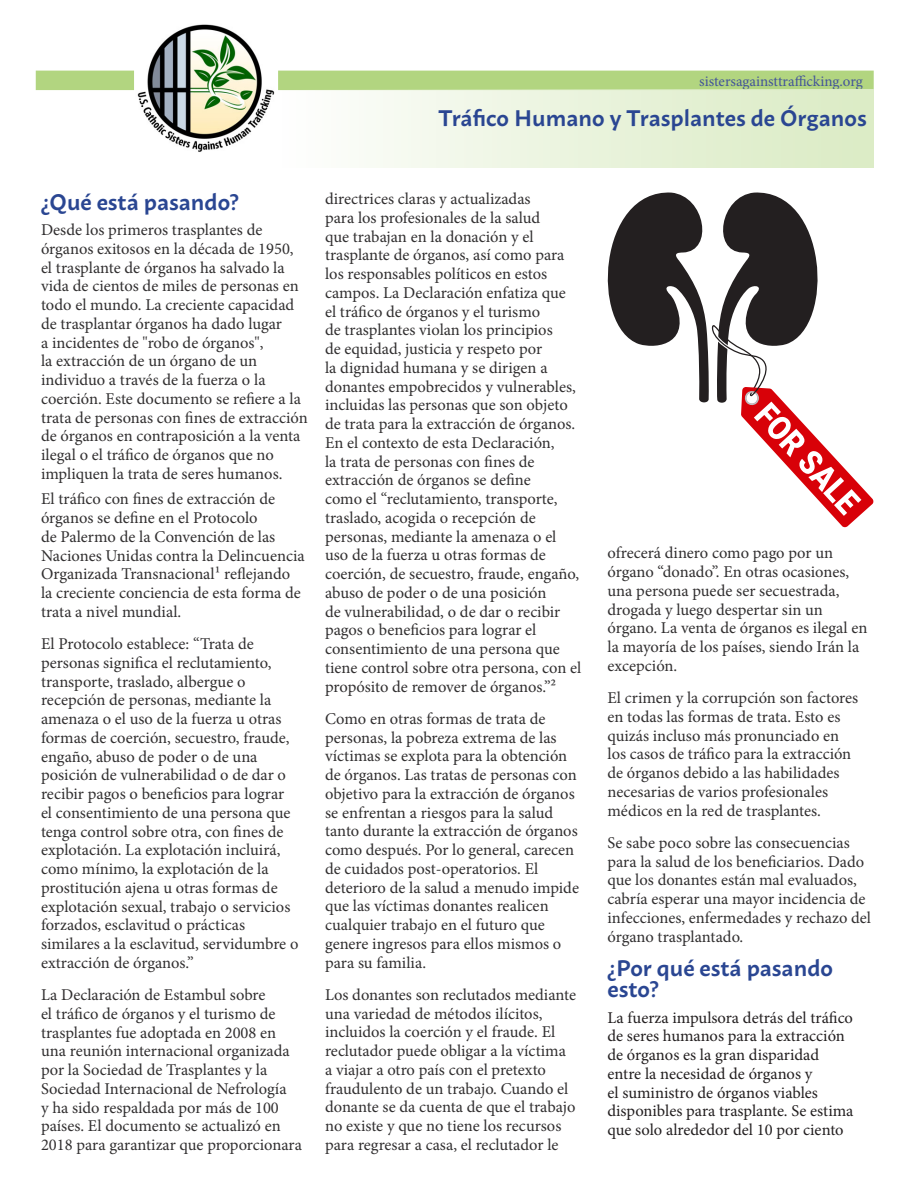
<style>
.page{position:relative;width:918px;height:1188px;background:#fff}
.page>*{position:absolute;margin:0;border:0;box-sizing:border-box;transform-origin:0 0}
.t1{font:600 22.5px/21px "Macho";color:#2a4692}
.t2{font:16.5px/18.8px "Minion Pro";color:#312f30}
.t3{font:16.5px/18.8px "Minion Pro";color:#231f20}
.t4{font:15px "Minion Pro";letter-spacing:-.005em;color:#43549a}
</style>
<div class="page">
<div style="left:36px;top:71px;width:98px;height:19px;background:#b2d580"></div>
<div style="left:278px;top:71px;width:596px;height:19px;background:#b2d580"></div>
<img style="left:137px;top:24px;width:138px;height:128px">
<div style="left:280px;top:89px;width:594px;height:79px;background:linear-gradient(to right,#fdfefc,#d9eac2)"></div>
<svg style="left:608px;top:192px;width:266px;height:335px"></svg>
<p class="t4" style="left:699px;top:71px;width:165px">sistersagainsttrafficking.org</p>
<p class="t1" style="left:438px;top:106px;width:430px">Tráfico Humano y Trasplantes de Órganos</p>
<p class="t1" style="left:41px;top:189px;width:199px">¿Qué está pasando?</p>
<p class="t2" style="left:41px;top:221px;width:268px">Desde los primeros trasplantes de órganos exitosos en la década de 1950, el trasplante de órganos ha salvado la vida de cientos de miles de personas en todo el mundo. La creciente capacidad de trasplantar órganos ha dado lugar<br>a incidentes de "robo de órganos",<br>la extracción de un órgano de un individuo a través de la fuerza o la coerción. Este documento se refiere a la trata de personas con fines de extracción de órganos en contraposición a la venta ilegal o el tráfico de órganos que no impliquen la trata de seres humanos.</p>
<p class="t2" style="left:41px;top:490px;width:265px">El tráfico con fines de extracción de órganos se define en el Protocolo<br>de Palermo de la Convención de las Naciones Unidas contra la Delincuencia Organizada Transnacional1 reflejando la creciente conciencia de esta forma de trata a nivel mundial.</p>
<p class="t2" style="left:41px;top:635px;width:259px">El Protocolo establece: “Trata de personas significa el reclutamiento, transporte, traslado, albergue o recepción de personas, mediante la amenaza o el uso de la fuerza u otras formas de coerción, secuestro, fraude, engaño, abuso de poder o de una posición de vulnerabilidad o de dar o recibir pagos o beneficios para lograr el consentimiento de una persona que tenga control sobre otra, con fines de explotación. La explotación incluirá, como mínimo, la explotación de la prostitución ajena u otras formas de explotación sexual, trabajo o servicios forzados, esclavitud o prácticas similares a la esclavitud, servidumbre o extracción de órganos.”</p>
<p class="t2" style="left:41px;top:986px;width:262px">La Declaración de Estambul sobre<br>el tráfico de órganos y el turismo de trasplantes fue adoptada en 2008 en una reunión internacional organizada por la Sociedad de Trasplantes y la Sociedad Internacional de Nefrología<br>y ha sido respaldada por más de 100 países. El documento se actualizó en 2018 para garantizar que proporcionara</p>
<p class="t2" style="left:325px;top:190px;width:258px">directrices claras y actualizadas<br>para los profesionales de la salud<br>que trabajan en la donación y el trasplante de órganos, así como para los responsables políticos en estos campos. La Declaración enfatiza que<br>el tráfico de órganos y el turismo<br>de trasplantes violan los principios<br>de equidad, justicia y respeto por<br>la dignidad humana y se dirigen a donantes empobrecidos y vulnerables, incluidas las personas que son objeto de trata para la extracción de órganos.<br>En el contexto de esta Declaración,<br>la trata de personas con fines de extracción de órganos se define<br>como el “reclutamiento, transporte, traslado, acogida o recepción de personas, mediante la amenaza o el uso de la fuerza u otras formas de coerción, de secuestro, fraude, engaño, abuso de poder o de una posición<br>de vulnerabilidad, o de dar o recibir pagos o beneficios para lograr el consentimiento de una persona que tiene control sobre otra persona, con el propósito de remover de órganos.”2</p>
<p class="t2" style="left:325px;top:709px;width:255px">Como en otras formas de trata de personas, la pobreza extrema de las víctimas se explota para la obtención de órganos. Las tratas de personas con objetivo para la extracción de órganos se enfrentan a riesgos para la salud tanto durante la extracción de órganos como después. Por lo general, carecen de cuidados post-operatorios. El deterioro de la salud a menudo impide que las víctimas donantes realicen cualquier trabajo en el futuro que genere ingresos para ellos mismos o para su familia.</p>
<p class="t2" style="left:325px;top:985px;width:253px">Los donantes son reclutados mediante una variedad de métodos ilícitos, incluidos la coerción y el fraude. El reclutador puede obligar a la víctima a viajar a otro país con el pretexto fraudulento de un trabajo. Cuando el donante se da cuenta de que el trabajo no existe y que no tiene los recursos para regresar a casa, el reclutador le</p>
<p class="t2" style="left:608px;top:544px;width:262px">ofrecerá dinero como pago por un órgano “donado”. En otras ocasiones, una persona puede ser secuestrada, drogada y luego despertar sin un órgano. La venta de órganos es ilegal en la mayoría de los países, siendo Irán la excepción.</p>
<p class="t2" style="left:608px;top:689px;width:252px">El crimen y la corrupción son factores en todas las formas de trata. Esto es quizás incluso más pronunciado en los casos de tráfico para la extracción de órganos debido a las habilidades necesarias de varios profesionales médicos en la red de trasplantes.</p>
<p class="t2" style="left:608px;top:833px;width:265px">Se sabe poco sobre las consecuencias para la salud de los beneficiarios. Dado que los donantes están mal evaluados, cabría esperar una mayor incidencia de infecciones, enfermedades y rechazo del órgano trasplantado.</p>
<p class="t1" style="left:608px;top:955px;width:227px">¿Por qué está pasando esto?</p>
<p class="t3" style="left:608px;top:1008px;width:247px">La fuerza impulsora detrás del tráfico de seres humanos para la extracción de órganos es la gran disparidad entre la necesidad de órganos y<br>el suministro de órganos viables disponibles para trasplante. Se estima que solo alrededor del 10 por ciento</p>
</div>
